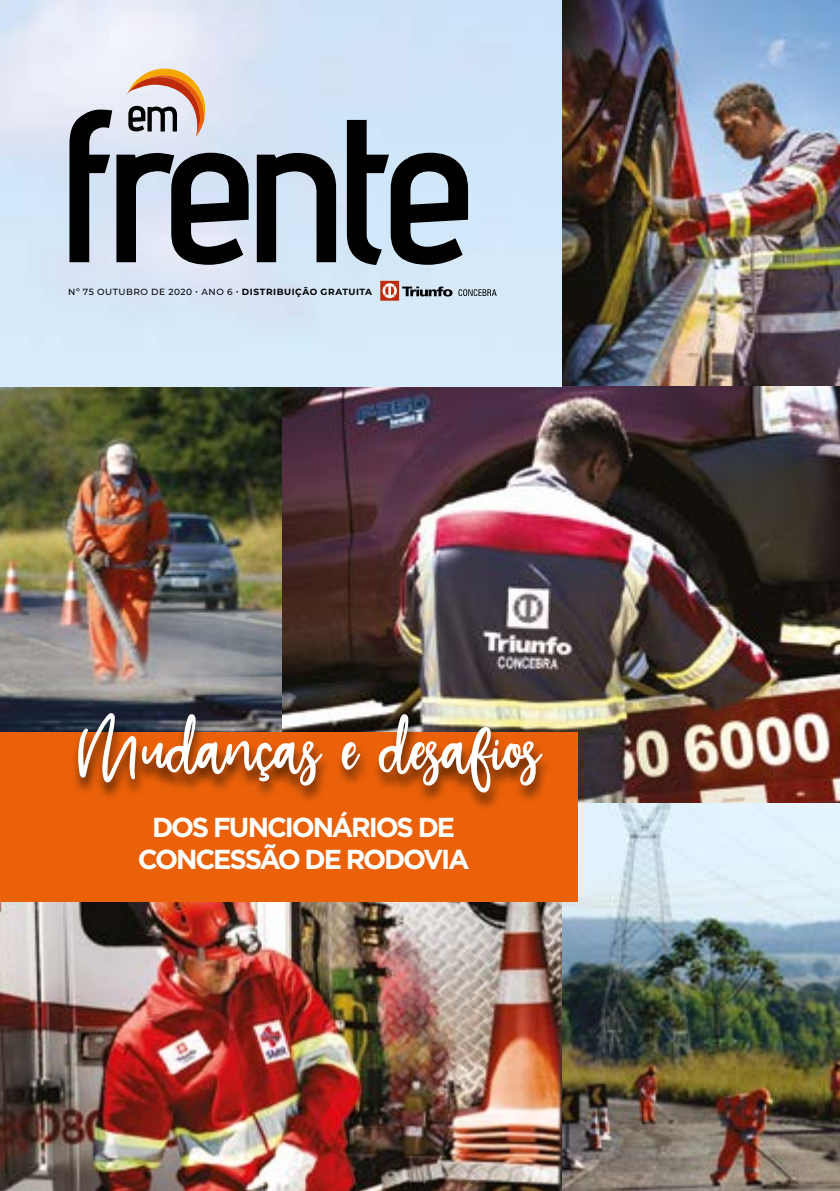
<style>
.page{position:relative;width:840px;height:1191px;background:#fff}
.page>*{position:absolute;margin:0;border:0;box-sizing:border-box;transform-origin:0 0}
.t1{font:107.8px "Shelva";color:#fff}
.t2{font:700 27.4px/32.4px "Gotham";letter-spacing:-.08em;color:#fff;text-align:center}
.t3{font:500 9px "Montserrat";letter-spacing:.065em;color:#010102}
.s1{font-weight:700}
</style>
<div class="page">
<img style="left:0;top:386px;width:282px;height:346px">
<img style="left:561px;top:802px;width:278px;height:389px">
<img style="left:0;top:0;width:839px;height:386px">
<img style="left:282px;top:386px;width:557px;height:416px">
<img style="left:0;top:901px;width:561px;height:290px">
<div style="left:0;top:732px;width:577px;height:169px;background:#eb610a"></div>
<div style="left:72px;top:714px;width:480px;height:96px;background:#000;opacity:.6"></div>
<svg style="left:458px;top:289px;width:38px;height:7px"></svg>
<svg style="left:380px;top:281px;width:72px;height:20px"></svg>
<svg style="left:257px;top:153px;width:79px;height:109px;background:#5f666f"></svg>
<svg style="left:346px;top:120px;width:122px;height:145px;background:#6c7781"></svg>
<svg style="left:69px;top:68px;width:179px;height:197px;background:#909096"></svg>
<p class="t3" style="left:68px;top:285px;width:305px">Nº 75 OUTUBRO DE 2020 • ANO 6 • <span class="s1">DISTRIBUIÇÃO GRATUITA</span></p>
<h1 class="t1" style="left:78px;top:693px;width:463px">Mudanças e desafios</h1>
<h2 class="t2" style="left:138px;top:810px;width:333px">DOS FUNCIONÁRIOS DE<br>CONCESSÃO DE RODOVIA</h2>
</div>
